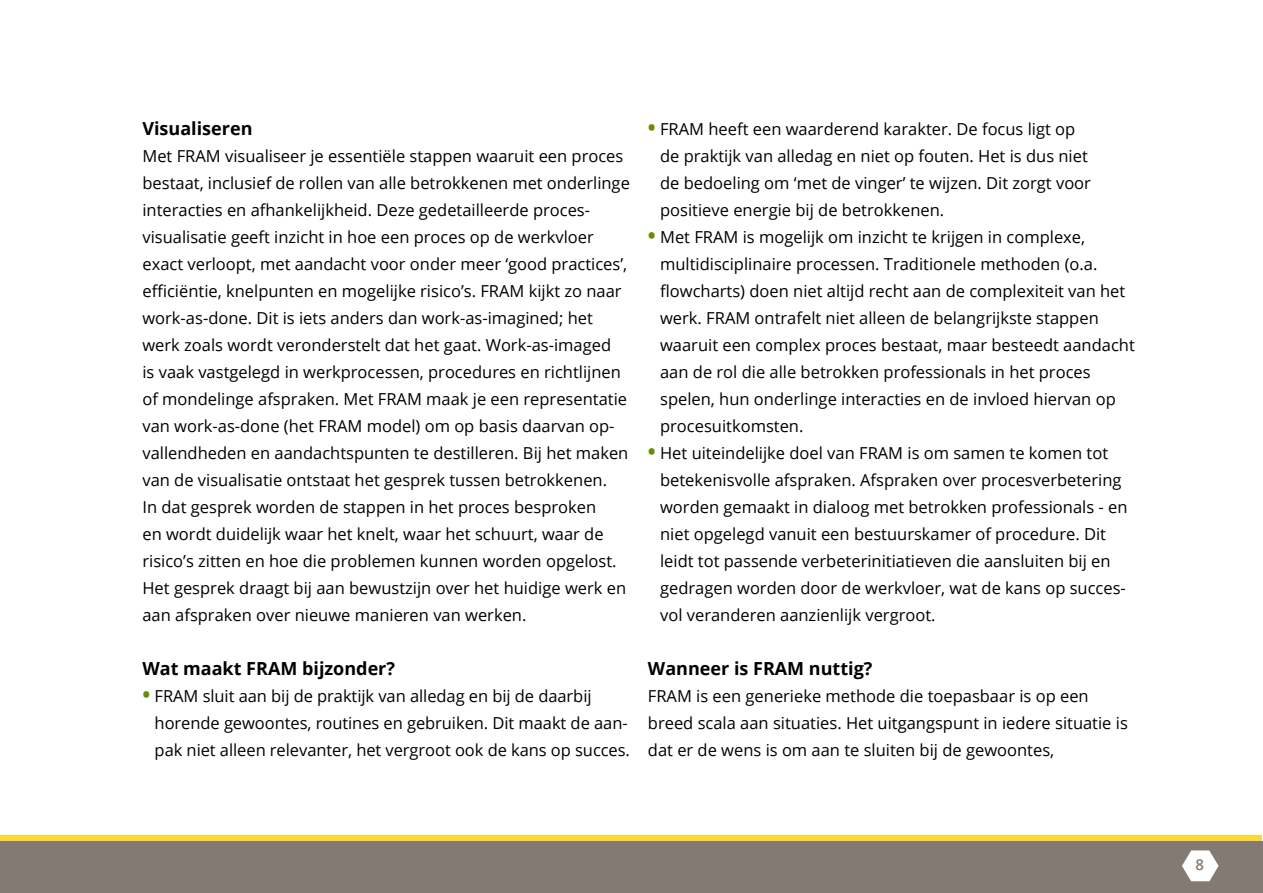
<style>
.page{position:relative;width:1263px;height:893px;background:#fff}
.page>*{position:absolute;margin:0;border:0;box-sizing:border-box;transform-origin:0 0}
.t1{font:700 18px "Open Sans";color:#000}
.t2{font:16.5px/27px "Open Sans";color:#000}
.t3{font:600 15px "Open Sans";color:#827a73}
.s1{font-weight:700;font-size:21px;color:#688c07}
</style>
<div class="page">
<svg style="left:1px;top:835px;width:1261px;height:7px;background:#ebca3d"></svg>
<div style="left:0;top:842px;width:1263px;height:51px;background:#827a73"></div>
<svg style="left:1182px;top:850px;width:36px;height:31px"></svg>
<p class="t1" style="left:142px;top:116px;width:112px">Visualiseren</p>
<p class="t2" style="left:142px;top:142px;width:489px">Met FRAM visualiseer je essentiële stappen waaruit een proces bestaat, inclusief de rollen van alle betrokkenen met onderlinge interacties en afhankelijkheid. Deze gedetailleerde proces&shy;visualisatie geeft inzicht in hoe een proces op de werkvloer exact verloopt, met aandacht voor onder meer ‘good practices’, efficiëntie, knelpunten en mogelijke risico’s. FRAM kijkt zo naar work-as-done. Dit is iets anders dan work-as-imagined; het werk zoals wordt veronderstelt dat het gaat. Work-as-imaged<br>is vaak vastgelegd in werkprocessen, procedures en richtlijnen of mondelinge afspraken. Met FRAM maak je een representatie van work-as-done (het FRAM model) om op basis daarvan op&shy;vallendheden en aandachtspunten te destilleren. Bij het maken van de visualisatie ontstaat het gesprek tussen betrokkenen.<br>In dat gesprek worden de stappen in het proces besproken<br>en wordt duidelijk waar het knelt, waar het schuurt, waar de risico’s zitten en hoe die problemen kunnen worden opgelost.<br>Het gesprek draagt bij aan bewustzijn over het huidige werk en aan afspraken over nieuwe manieren van werken.</p>
<p class="t1" style="left:142px;top:656px;width:254px">Wat maakt FRAM bijzonder?</p>
<p class="t2" style="left:155px;top:682px;width:477px;text-indent:-12px"><span class="s1">•</span> FRAM sluit aan bij de praktijk van alledag en bij de daarbij horende gewoontes, routines en gebruiken. Dit maakt de aan&shy;pak niet alleen relevanter, het vergroot ook de kans op succes.</p>
<p class="t2" style="left:660px;top:115px;width:432px;text-indent:-12px"><span class="s1">•</span> FRAM heeft een waarderend karakter. De focus ligt op de praktijk van alledag en niet op fouten. Het is dus niet de bedoeling om ‘met de vinger’ te wijzen. Dit zorgt voor positieve energie bij de betrokkenen.</p>
<p class="t2" style="left:660px;top:223px;width:476px;text-indent:-12px"><span class="s1">•</span> Met FRAM is mogelijk om inzicht te krijgen in complexe, multidisciplinaire processen. Traditionele methoden (o.a. flowcharts) doen niet altijd recht aan de complexiteit van het werk. FRAM ontrafelt niet alleen de belangrijkste stappen waaruit een complex proces bestaat, maar besteedt aandacht aan de rol die alle betrokken professionals in het proces spelen, hun onderlinge interacties en de invloed hiervan op procesuitkomsten.</p>
<p class="t2" style="left:660px;top:439px;width:469px;text-indent:-12px"><span class="s1">•</span> Het uiteindelijke doel van FRAM is om samen te komen tot betekenisvolle afspraken. Afspraken over procesverbetering worden gemaakt in dialoog met betrokken professionals - en niet opgelegd vanuit een bestuurskamer of procedure. Dit leidt tot passende verbeterinitiatieven die aansluiten bij en gedragen worden door de werkvloer, wat de kans op succes&shy;vol veranderen aanzienlijk vergroot.</p>
<p class="t1" style="left:648px;top:656px;width:226px">Wanneer is FRAM nuttig?</p>
<p class="t2" style="left:648px;top:682px;width:481px">FRAM is een generieke methode die toepasbaar is op een breed scala aan situaties. Het uitgangspunt in iedere situatie is dat er de wens is om aan te sluiten bij de gewoontes,</p>
<p class="t3" style="left:1195px;top:855px;width:10px">8</p>
</div>
